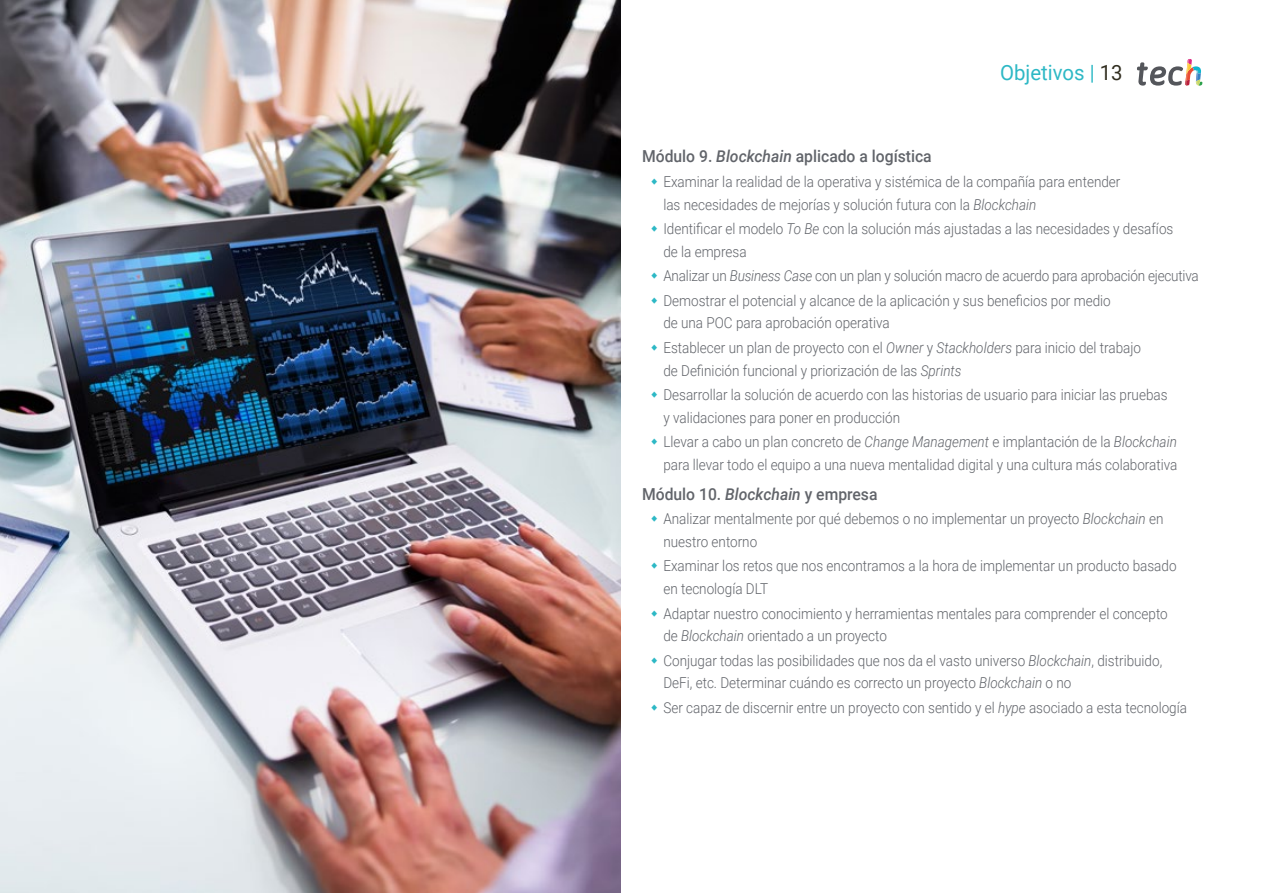
<style>
.page{position:relative;width:1263px;height:893px;background:#fff}
.page>*{position:absolute;margin:0;border:0;box-sizing:border-box;transform-origin:0 0}
.t1{font:21px "Roboto";color:#2db8c5}
.t2{font:500 16.5px "Roboto";color:#61646a;scale:.95 1}
.t3{font:300 15px/22.5px "Roboto";color:#61646a;scale:.9 1}
.s1{color:#312e20}
.s2{font-style:italic}
</style>
<div class="page">
<svg style="left:1137px;top:59px;width:65px;height:27px"></svg>
<img style="left:0;top:0;width:621px;height:893px">
<h1 class="t1" style="left:1000px;top:57px;width:124px">Objetivos | <span class="s1">13</span></h1>
<p class="t2" style="left:642px;top:145px;width:306px">Módulo 9. <span class="s2">Blockchain</span> aplicado a logística</p>
<p class="t3" style="left:663px;top:170px;width:509px">Examinar la realidad de la operativa y sistémica de la compañía para entender las necesidades de mejorías y solución futura con la <span class="s2">Blockchain</span></p>
<p class="t3" style="left:663px;top:217px;width:568px">Identificar el modelo <span class="s2">To Be</span> con la solución más ajustadas a las necesidades y desafíos de la empresa</p>
<p class="t3" style="left:663px;top:263px;width:596px;line-height:24.6px">Analizar un <span class="s2">Business Case</span> con un plan y solución macro de acuerdo para aprobación ejecutiva<br>Demostrar el potencial y alcance de la aplicación y sus beneficios por medio</p>
<p class="t3" style="left:663px;top:310px;width:532px;line-height:24.6px">de una POC para aprobación operativa<br>Establecer un plan de proyecto con el <span class="s2">Owner</span> y <span class="s2">Stackholders</span> para inicio del trabajo</p>
<p class="t3" style="left:663px;top:357px;width:562px;line-height:24.6px">de Definición funcional y priorización de las <span class="s2">Sprints<br></span>Desarrollar la solución de acuerdo con las historias de usuario para iniciar las pruebas</p>
<p class="t3" style="left:663px;top:404px;width:572px;line-height:24.6px">y validaciones para poner en producción<br>Llevar a cabo un plan concreto de <span class="s2">Change Management</span> e implantación de la <span class="s2">Blockchain</span></p>
<p class="t3" style="left:663px;top:453px;width:573px">para llevar todo el equipo a una nueva mentalidad digital y una cultura más colaborativa</p>
<p class="t2" style="left:642px;top:482px;width:249px">Módulo 10. <span class="s2">Blockchain</span> y empresa</p>
<p class="t3" style="left:663px;top:507px;width:557px">Analizar mentalmente por qué debemos o no implementar un proyecto <span class="s2">Blockchain</span> en nuestro entorno</p>
<p class="t3" style="left:663px;top:554px;width:572px">Examinar los retos que nos encontramos a la hora de implementar un producto basado en tecnología DLT</p>
<p class="t3" style="left:663px;top:601px;width:562px">Adaptar nuestro conocimiento y herramientas mentales para comprender el concepto de <span class="s2">Blockchain</span> orientado a un proyecto</p>
<p class="t3" style="left:663px;top:649px;width:556px">Conjugar todas las posibilidades que nos da el vasto universo <span class="s2">Blockchain</span>, distribuido,<br>DeFi, etc. Determinar cuándo es correcto un proyecto <span class="s2">Blockchain</span> o no</p>
<p class="t3" style="left:663px;top:696px;width:583px">Ser capaz de discernir entre un proyecto con sentido y el <span class="s2">hype</span> asociado a esta tecnología</p>
</div>
